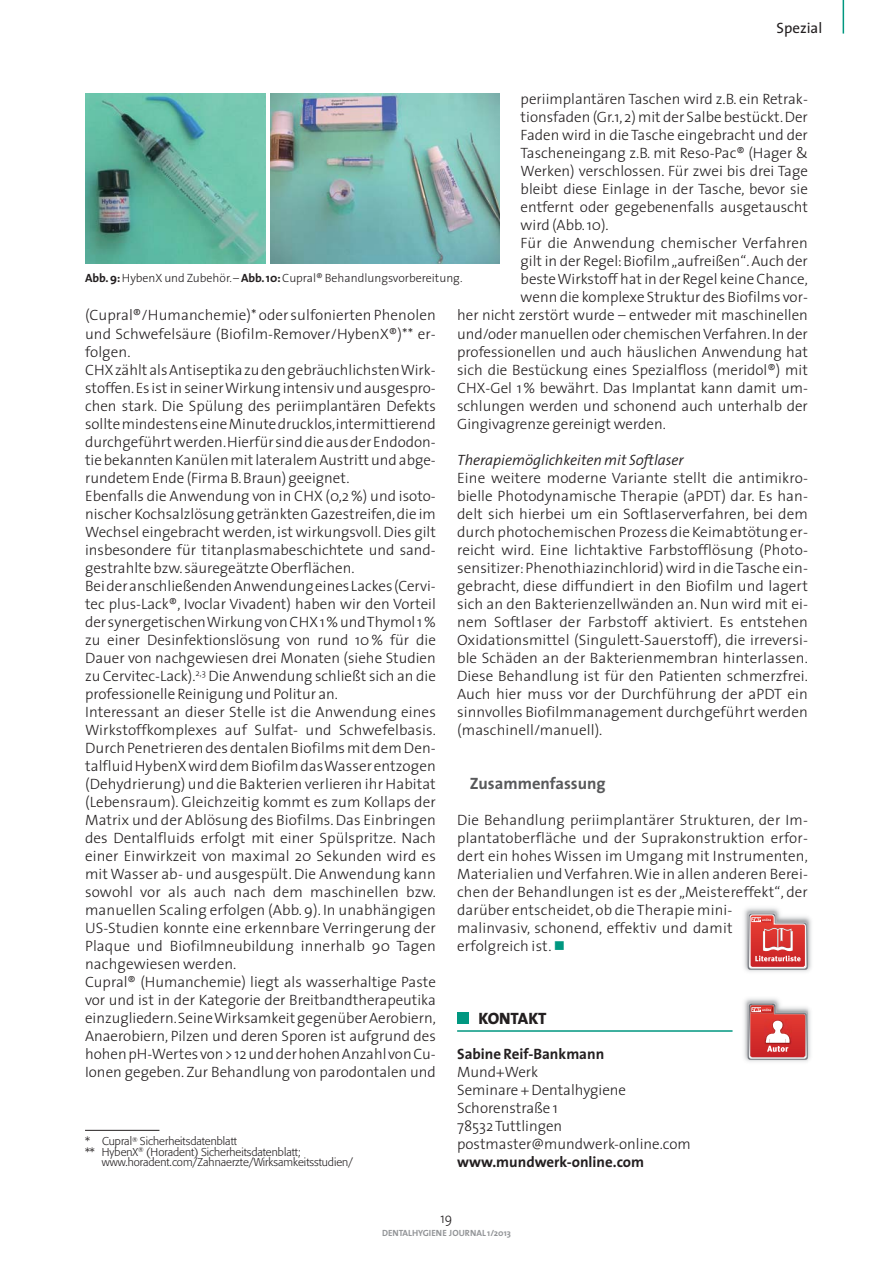
<style>
.page{position:relative;width:893px;height:1263px;background:#fff}
.page>*{position:absolute;margin:0;border:0;box-sizing:border-box;transform-origin:0 0}
.t1{font:700 16.5px "The Sans";color:#58595b}
.t2{font:800 16.5px "The Sans";letter-spacing:-.005em;color:#231f20}
.t3{font:300 15px/18px "The Sans";color:#231f20}
.t4{font:700 15px "The Sans";color:#231f20}
.t5{font:italic 300 15px "The Sans";color:#231f20}
.t6{font:15px "The Sans";color:#231f20}
.t7{font:300 14.25px "The Sans";color:#231f20;scale:.9 1}
.t8{font:300 12px "The Sans";color:#231f20}
.t9{font:300 11.25px "Formata";color:#231f20}
.t10{font:700 9px "The Sans";color:#939598}
.s1{color:#009780}
.s2{font-weight:700}
</style>
<div class="page">
<hr style="left:843px;top:0;width:1px;height:34px;background:#009780">
<img style="left:85px;top:94px;width:181px;height:170px">
<img style="left:270px;top:94px;width:230px;height:170px">
<hr style="left:457px;top:1030px;width:275px;height:2px;background:#009780">
<div style="left:457px;top:1013px;width:11px;height:11px;background:#009780"></div>
<hr style="left:85px;top:1130px;width:74px;height:1px;background:#231f20">
<img style="left:744px;top:908px;width:68px;height:154px">
<svg style="left:748px;top:1002px;width:60px;height:58px;background:#d26b6b"></svg>
<svg style="left:748px;top:912px;width:60px;height:58px;background:#d67170"></svg>
<p class="t6" style="left:776px;top:23px;width:47px">Spezial</p>
<p class="t3" style="left:521px;top:92px;width:289px">periimplantären Taschen wird z.B. ein Retrak-</p>
<p class="t3" style="left:521px;top:110px;width:289px">tionsfaden (Gr.1, 2) mit der Salbe bestückt. Der</p>
<p class="t3" style="left:521px;top:128px;width:289px">Faden wird in die Tasche eingebracht und der</p>
<p class="t3" style="left:521px;top:146px;width:289px">Tascheneingang z.B. mit Reso-Pac® (Hager &amp;</p>
<p class="t3" style="left:521px;top:164px;width:289px">Werken) verschlossen. Für zwei bis drei Tage</p>
<p class="t3" style="left:521px;top:182px;width:289px">bleibt diese Einlage in der Tasche, bevor sie</p>
<p class="t3" style="left:521px;top:200px;width:289px">entfernt oder gegebenenfalls ausgetauscht</p>
<p class="t3" style="left:521px;top:218px;width:90px">wird (Abb. 10).</p>
<p class="t3" style="left:521px;top:236px;width:289px">Für die Anwendung chemischer Verfahren</p>
<p class="t3" style="left:521px;top:254px;width:289px">gilt in der Regel: Biofilm „aufreißen“. Auch der</p>
<p class="t3" style="left:521px;top:272px;width:289px">beste Wirkstoff hat in der Regel keine Chance,</p>
<p class="t3" style="left:521px;top:290px;width:289px">wenn die komplexe Struktur des Biofilms vor-</p>
<p class="t3" style="left:457px;top:308px;width:352px">her nicht zerstört wurde – entweder mit maschinellen</p>
<p class="t3" style="left:457px;top:326px;width:352px">und/oder manuellen oder chemischen Verfahren. In der</p>
<p class="t3" style="left:457px;top:344px;width:352px">professionellen und auch häuslichen Anwendung hat</p>
<p class="t3" style="left:457px;top:362px;width:352px">sich die Bestückung eines Spezialfloss (meridol®) mit</p>
<p class="t3" style="left:457px;top:380px;width:352px">CHX-Gel 1 % bewährt. Das Implantat kann damit um-</p>
<p class="t3" style="left:457px;top:398px;width:352px">schlungen werden und schonend auch unterhalb der</p>
<p class="t3" style="left:457px;top:416px;width:210px">Gingivagrenze gereinigt werden.</p>
<p class="t5" style="left:457px;top:454px;width:228px">Therapiemöglichkeiten mit Softlaser</p>
<p class="t3" style="left:457px;top:470px;width:352px;text-align:justify">Eine weitere moderne Variante stellt die antimikro&shy;bielle Photodynamische Therapie (aPDT) dar. Es han&shy;delt sich hierbei um ein Softlaserverfahren, bei dem durch photochemischen Prozess die Keimabtötung er&shy;reicht wird. Eine lichtaktive Farbstofflösung (Photo&shy;sensitizer: Phenothiazinchlorid) wird in die Tasche ein&shy;gebracht, diese diffundiert in den Biofilm und lagert sich an den Bakterienzellwänden an. Nun wird mit ei&shy;nem Softlaser der Farbstoff aktiviert. Es entstehen Oxidationsmittel (Singulett-Sauerstoff), die irreversi&shy;ble Schäden an der Bakterienmembran hinterlassen.<br>Diese Behandlung ist für den Patienten schmerzfrei.<br>Auch hier muss vor der Durchführung der aPDT ein sinnvolles Biofilmmanagement durchgeführt werden (maschinell/manuell).</p>
<p class="t1" style="left:470px;top:775px;width:137px">Zusammenfassung</p>
<p class="t3" style="left:457px;top:812px;width:352px">Die Behandlung periimplantärer Strukturen, der Im&shy;plantatoberfläche und der Suprakonstruktion erfor&shy;dert ein hohes Wissen im Umgang mit Instrumenten, Materialien und Verfahren. Wie in allen anderen Berei&shy;chen der Behandlungen ist es der „Meistereffekt“, der darüber entscheidet, ob die Therapie mini&shy;malinvasiv, schonend, effektiv und damit erfolgreich ist. <span class="s1">■</span></p>
<p class="t8" style="left:85px;top:273px;width:379px"><span class="s2">Abb. 9:</span> HybenX und Zubehör. –<span class="s2">Abb. 10:</span> Cupral® Behandlungsvorbereitung.</p>
<p class="t3" style="left:85px;top:308px;width:352px">(Cupral®/Humanchemie)* oder sulfonierten Phenolen und Schwefelsäure (Biofilm-Remover/HybenX®)** er&shy;folgen.<br>CHX zählt als Antiseptika zu den gebräuchlichsten Wirk&shy;stoffen. Es ist in seiner Wirkung intensiv und ausgespro&shy;chen stark. Die Spülung des periimplantären Defekts sollte mindestens eine Minute drucklos, intermittierend durchgeführt werden. Hierfür sind die aus der Endodon&shy;tie bekannten Kanülen mit lateralem Austritt und abge&shy;rundetem Ende (Firma B. Braun) geeignet.<br>Ebenfalls die Anwendung von in CHX (0,2 %) und isoto&shy;nischer Kochsalzlösung getränkten Gazestreifen, die im Wechsel eingebracht werden, ist wirkungsvoll. Dies gilt insbesondere für titanplasmabeschichtete und sand - gestrahlte bzw. säuregeätzte Oberflächen.<br>Bei der anschließenden Anwendung eines Lackes (Cervi&shy;tec plus-Lack®, Ivoclar Vivadent) haben wir den Vorteil der synergetischen Wirkung von CHX 1 % und Thymol 1 % zu einer Desinfektionslösung von rund 10 % für die Dauer von nachgewiesen drei Monaten (siehe Studien zu Cervitec-Lack).<sup>2,3</sup> Die Anwendung schließt sich an die professionelle Reinigung und Politur an.<br>Interessant an dieser Stelle ist die Anwendung eines Wirkstoffkomplexes auf Sulfat- und Schwefelbasis.<br>Durch Penetrieren des dentalen Biofilms mit dem Den&shy;talfluid HybenX wird dem Biofilm das Wasser entzogen (Dehydrierung) und die Bakterien verlieren ihr Habitat (Lebensraum). Gleichzeitig kommt es zum Kollaps der Matrix und der Ablösung des Biofilms. Das Einbringen des Dentalfluids erfolgt mit einer Spülspritze. Nach einer Einwirkzeit von maximal 20 Sekunden wird es mit Wasser ab- und ausgespült. Die Anwendung kann sowohl vor als auch nach dem maschinellen bzw. manuellen Scaling erfolgen (Abb. 9). In unabhängigen US-Studien konnte eine erkennbare Verringerung der Plaque und Biofilmneubildung innerhalb 90 Tagen nachgewiesen werden.<br>Cupral® (Humanchemie) liegt als wasserhaltige Paste vor und ist in der Kategorie der Breitbandtherapeutika einzugliedern. Seine Wirksamkeit gegenüber Aerobiern, Anaerobiern, Pilzen und deren Sporen ist aufgrund des hohen pH-Wertes von &gt; 12 und der hohen Anzahl von Cu-Ionen gegeben. Zur Behandlung von parodontalen und</p>
<p class="t2" style="left:478px;top:1010px;width:70px">KONTAKT</p>
<p class="t4" style="left:457px;top:1046px;width:149px">Sabine Reif-Bankmann</p>
<p class="t3" style="left:457px;top:1064px;width:235px">Mund+Werk<br>Seminare + Dentalhygiene<br>Schorenstraße 1<br>78532 Tuttlingen postmaster@mundwerk-online.com</p>
<p class="t4" style="left:457px;top:1154px;width:189px">www.mundwerk-online.com</p>
<p class="t9" style="left:85px;top:1136px;width:153px">* Cupral<sup>®</sup> Sicherheitsdatenblatt</p>
<p class="t9" style="left:85px;top:1146px;width:217px">** HybenX<sup>®</sup> (Horadent) Sicherheitsdatenblatt;</p>
<p class="t9" style="left:102px;top:1157px;width:253px">www.horadent.com/Zahnaerzte/Wirksamkeitsstudien/</p>
<p class="t7" style="left:441px;top:1212px;width:15px">19</p>
<p class="t10" style="left:382px;top:1228px;width:130px">DENTALHYGIENE JOURNAL 1/2013</p>
</div>
